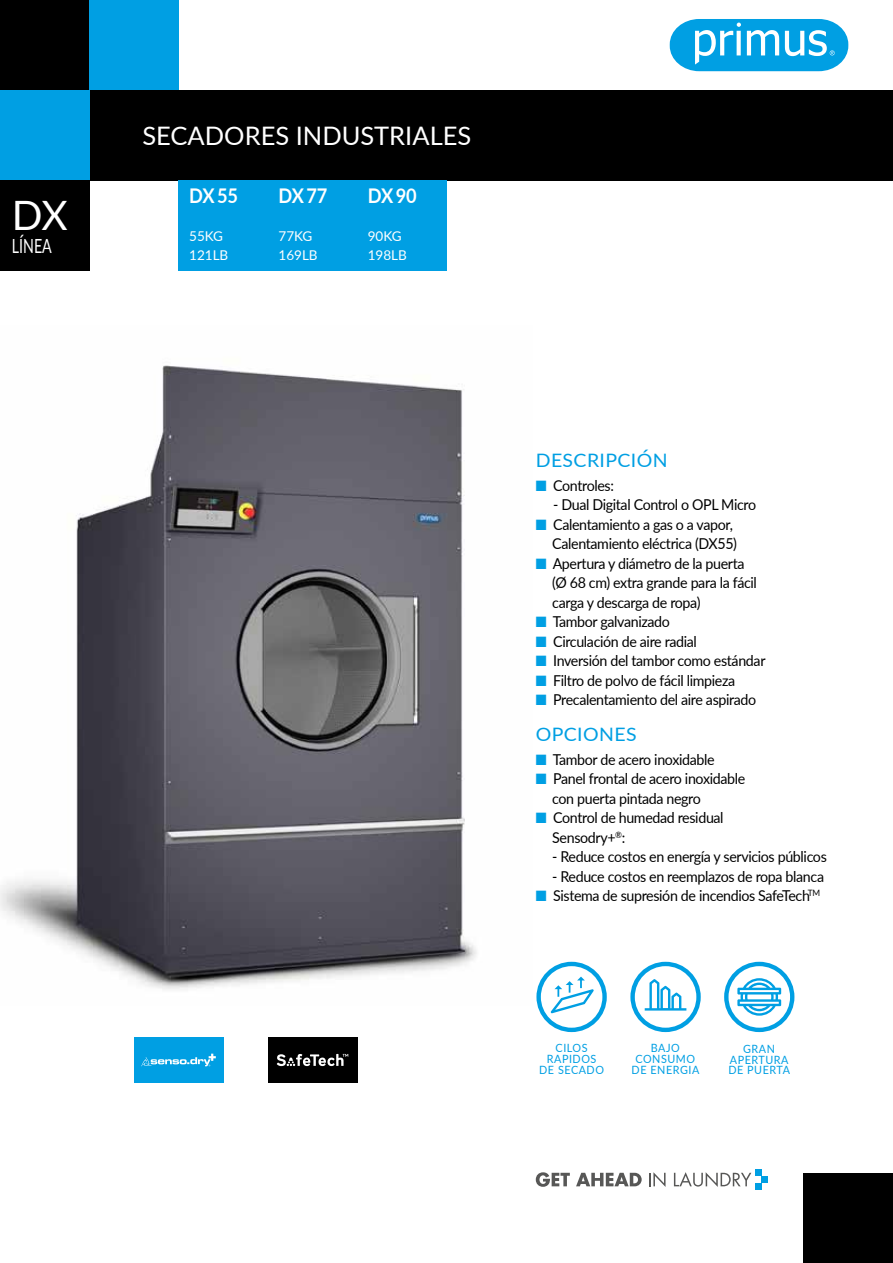
<style>
.page{position:relative;width:893px;height:1263px;background:#fff}
.page>*{position:absolute;margin:0;border:0;box-sizing:border-box;transform-origin:0 0}
.t1{font:40.5px "Lato";color:#fff}
.t2{font:25.5px "Lato";color:#fff}
.t3{font:700 20.25px "Lato";letter-spacing:-.015em;color:#fff;scale:.9 1}
.t4{font:19.5px "Lato";color:#fff;scale:.73 1}
.t5{font:18.6px "Lato";letter-spacing:.02em;color:#009fe3;scale:1.05 1}
.t6{font:15px/19.5px "Lato";letter-spacing:-.025em;color:#000;scale:.95 1}
.t7{font:13.5px/18.9px "Lato";color:#fff}
.t8{font:11.4px/10.8px "Lato";letter-spacing:.05em;color:#009fe3;text-align:center;scale:.95 1}
.s1{color:#009fe3}
</style>
<div class="page">
<div style="left:0;top:0;width:101px;height:102px;background:#000"></div>
<div style="left:0;top:90px;width:893px;height:90px;background:#000"></div>
<div style="left:0;top:90px;width:89px;height:90px;background:#009fe3"></div>
<div style="left:89px;top:0;width:90px;height:90px;background:#009fe3"></div>
<svg style="left:670px;top:19px;width:178px;height:52px"></svg>
<svg style="left:536px;top:1172px;width:34px;height:15px"></svg>
<svg style="left:576px;top:1173px;width:66px;height:13px"></svg>
<svg style="left:649px;top:1172px;width:16px;height:15px"></svg>
<svg style="left:674px;top:1172px;width:77px;height:15px"></svg>
<div style="left:761px;top:1176px;width:7px;height:7px;background:#009fe3"></div>
<div style="left:755px;top:1183px;width:6px;height:7px;background:#009fe3"></div>
<div style="left:755px;top:1169px;width:6px;height:7px;background:#009fe3"></div>
<div style="left:804px;top:1173px;width:89px;height:90px;background:#000"></div>
<div style="left:0;top:180px;width:89px;height:90px;background:#000"></div>
<div style="left:179px;top:180px;width:89px;height:90px;background:#009fe3"></div>
<div style="left:268px;top:180px;width:89px;height:90px;background:#009fe3"></div>
<div style="left:357px;top:180px;width:89px;height:90px;background:#009fe3"></div>
<div style="left:134px;top:1037px;width:89px;height:45px;background:#009fe3"></div>
<svg style="left:141px;top:1054px;width:75px;height:13px"></svg>
<div style="left:268px;top:1037px;width:89px;height:45px;background:#000"></div>
<svg style="left:277px;top:1054px;width:71px;height:12px"></svg>
<svg style="left:536px;top:962px;width:71px;height:70px"></svg>
<svg style="left:724px;top:962px;width:70px;height:70px"></svg>
<svg style="left:630px;top:962px;width:71px;height:70px"></svg>
<img style="left:0;top:365px;width:477px;height:624px">
<h1 class="t1" style="left:12px;top:186px;width:57px">DX</h1>
<h3 class="t4" style="left:12px;top:232px;width:56px">LÍNEA</h3>
<h2 class="t2" style="left:142px;top:118px;width:330px">SECADORES INDUSTRIALES</h2>
<h3 class="t3" style="left:189px;top:181px;width:56px">DX 55</h3>
<p class="t7" style="left:189px;top:226px;width:41px">55KG<br>121LB</p>
<h3 class="t3" style="left:279px;top:181px;width:56px">DX 77</h3>
<p class="t7" style="left:279px;top:226px;width:41px">77KG<br>169LB</p>
<h3 class="t3" style="left:368px;top:181px;width:56px">DX 90</h3>
<p class="t7" style="left:368px;top:226px;width:41px">90KG<br>198LB</p>
<p class="t5" style="left:536px;top:447px;width:127px">DESCRIPCIÓN</p>
<p class="t6" style="left:536px;top:475px;width:84px"><span class="s1">■</span> Controles:</p>
<p class="t6" style="left:553px;top:494px;width:215px">- Dual Digital Control o OPL Micro</p>
<p class="t6" style="left:536px;top:514px;width:213px;text-align:right"><span class="s1">■</span> Calentamiento a gas o a vapor,<br>Calentamiento eléctrica (DX55)</p>
<p class="t6" style="left:552px;top:553px;width:217px;text-indent:-17px"><span class="s1">■</span> Apertura y diámetro de la puerta (Ø 68 cm) extra grande para la fácil carga y descarga de ropa)</p>
<p class="t6" style="left:536px;top:611px;width:143px"><span class="s1">■</span> Tambor galvanizado</p>
<p class="t6" style="left:536px;top:631px;width:171px"><span class="s1">■</span> Circulación de aire radial</p>
<p class="t6" style="left:536px;top:650px;width:243px"><span class="s1">■</span> Inversión del tambor como estándar</p>
<p class="t6" style="left:536px;top:670px;width:211px"><span class="s1">■</span> Filtro de polvo de fácil limpieza</p>
<p class="t6" style="left:536px;top:689px;width:234px"><span class="s1">■</span> Precalentamiento del aire aspirado</p>
<p class="t5" style="left:536px;top:721px;width:98px">OPCIONES</p>
<p class="t6" style="left:536px;top:749px;width:190px"><span class="s1">■</span> Tambor de acero inoxidable</p>
<p class="t6" style="left:552px;top:768px;width:205px;text-indent:-16px"><span class="s1">■</span> Panel frontal de acero inoxidable con puerta pintada negro</p>
<p class="t6" style="left:552px;top:807px;width:182px;text-indent:-16px"><span class="s1">■</span> Control de humedad residual<br>Sensodry+<sup>®</sup>:</p>
<p class="t6" style="left:552px;top:846px;width:291px">- Reduce costos en energía y servicios públicos</p>
<p class="t6" style="left:552px;top:866px;width:288px">- Reduce costos en reemplazos de ropa blanca</p>
<p class="t6" style="left:536px;top:885px;width:301px"><span class="s1">■</span> Sistema de supresión de incendios SafeTech<sup>TM</sup></p>
<p class="t8" style="left:632px;top:1042px;width:73px">BAJO<br>CONSUMO<br>DE ENERGIA</p>
<p class="t8" style="left:539px;top:1042px;width:70px">CILOS<br>RAPIDOS<br>DE SECADO</p>
<p class="t8" style="left:728px;top:1043px;width:66px">GRAN<br>APERTURA<br>DE PUERTA</p>
</div>
